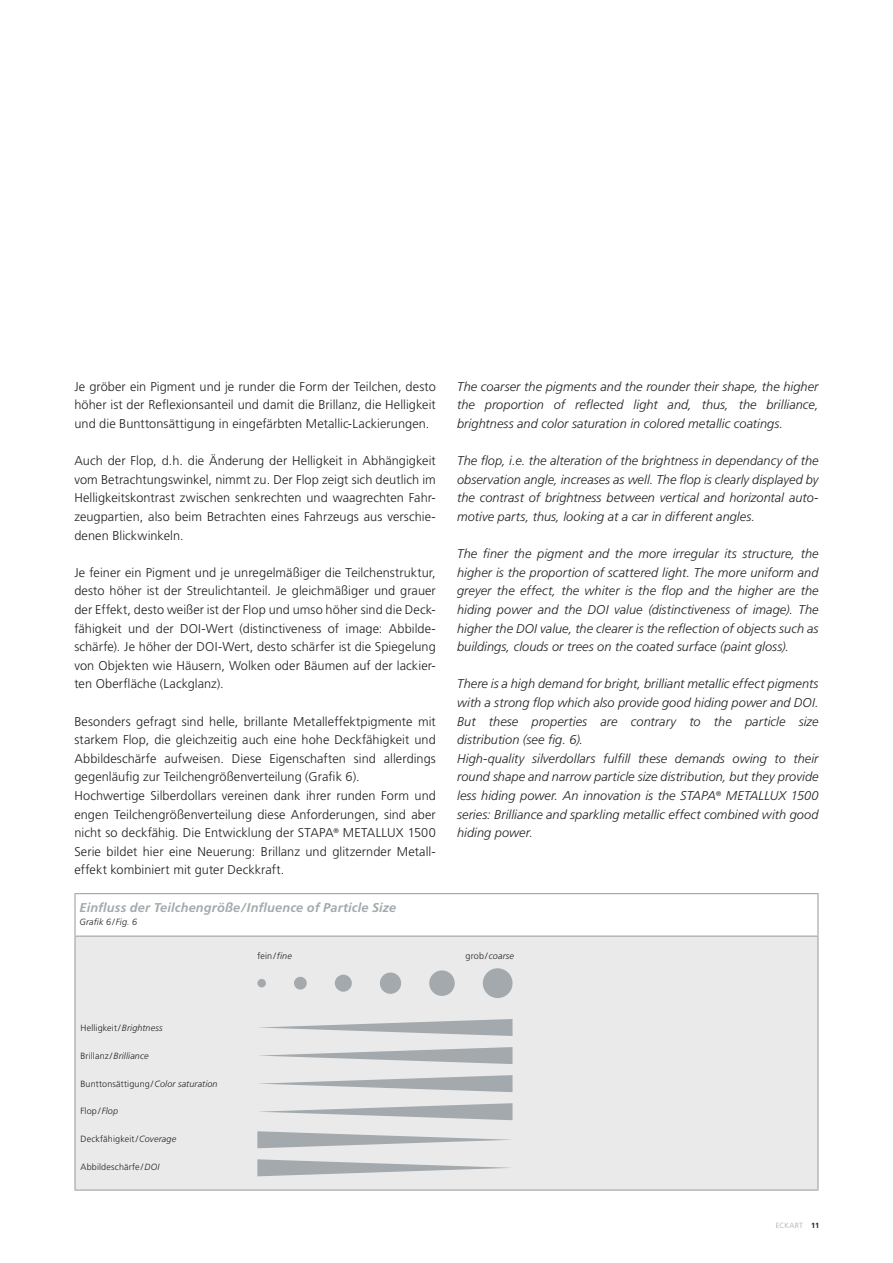
<style>
.page{position:relative;width:893px;height:1263px;background:#fff}
.page>*{position:absolute;margin:0;border:0;box-sizing:border-box;transform-origin:0 0}
.t1{font:300 12.75px/18.6px "Frutiger LT Std";letter-spacing:.005em;color:#231f20;text-align:justify}
.t2{font:italic 300 12.75px/18.6px "Frutiger LT Std";letter-spacing:.005em;color:#231f20;text-align:justify}
.t3{font:italic 700 12.75px "Frutiger LT Std";letter-spacing:.01em;color:#a3a9ac}
.t4{font:300 9px "Frutiger LT Std";letter-spacing:.015em;color:#231f20}
.t5{font:italic 300 9px "Frutiger LT Std";letter-spacing:.015em;color:#231f20}
.t6{font:300 7.5px "Frutiger LT Std";letter-spacing:.02em;color:#a3a9ac}
.s1{font-style:italic}
.s2{font-style:normal}
.s3{font-weight:700;color:#231f20}
</style>
<div class="page">
<div style="left:75px;top:936px;width:743px;height:254px;background:#eaeaea"></div>
<hr style="left:74px;top:937px;width:2px;height:252px;background:#a3a9ac">
<hr style="left:74px;top:894px;width:2px;height:41px;background:#a3a9ac">
<hr style="left:80px;top:893px;width:739px;height:1px;background:#a3a9ac">
<svg style="left:74px;top:935px;width:6px;height:2px"></svg>
<hr style="left:80px;top:935px;width:739px;height:2px;background:#a3a9ac">
<svg style="left:74px;top:1189px;width:6px;height:2px"></svg>
<hr style="left:80px;top:1189px;width:739px;height:2px;background:#a3a9ac">
<hr style="left:817px;top:894px;width:2px;height:41px;background:#a3a9ac">
<hr style="left:817px;top:937px;width:2px;height:252px;background:#a3a9ac">
<svg style="left:259px;top:1103px;width:253px;height:17px"></svg>
<svg style="left:259px;top:1075px;width:253px;height:17px"></svg>
<svg style="left:259px;top:1047px;width:253px;height:17px"></svg>
<svg style="left:259px;top:1019px;width:253px;height:17px"></svg>
<svg style="left:257px;top:1131px;width:253px;height:17px"></svg>
<svg style="left:257px;top:1159px;width:253px;height:17px"></svg>
<div style="left:257px;top:979px;width:9px;height:8px;background:#a3a9ac;border-radius:50%"></div>
<div style="left:294px;top:977px;width:13px;height:12px;background:#a3a9ac;border-radius:50%"></div>
<div style="left:335px;top:975px;width:17px;height:17px;background:#a3a9ac;border-radius:50%"></div>
<div style="left:380px;top:972px;width:21px;height:22px;background:#a3a9ac;border-radius:50%"></div>
<div style="left:429px;top:970px;width:26px;height:26px;background:#a3a9ac;border-radius:50%"></div>
<div style="left:483px;top:968px;width:30px;height:30px;background:#a3a9ac;border-radius:50%"></div>
<p class="t1" style="left:74px;top:377px;width:363px">Je gröber ein Pigment und je runder die Form der Teilchen, desto höher ist der Reflexionsanteil und damit die Brillanz, die Helligkeit und die Bunttonsättigung in eingefärbten Metallic-Lackierungen.</p>
<p class="t1" style="left:74px;top:452px;width:363px">Auch der Flop, d.h. die Änderung der Helligkeit in Abhängigkeit vom Betrachtungswinkel, nimmt zu. Der Flop zeigt sich deutlich im Helligkeitskontrast zwischen senkrechten und waagrechten Fahr&shy;zeugpartien, also beim Betrachten eines Fahrzeugs aus verschie&shy;denen Blickwinkeln.</p>
<p class="t1" style="left:74px;top:563px;width:363px">Je feiner ein Pigment und je unregelmäßiger die Teilchenstruktur, desto höher ist der Streulichtanteil. Je gleichmäßiger und grauer der Effekt, desto weißer ist der Flop und umso höher sind die Deck&shy;fähigkeit und der DOI-Wert (distinctiveness of image: Abbilde&shy;schärfe). Je höher der DOI-Wert, desto schärfer ist die Spiegelung von Objekten wie Häusern, Wolken oder Bäumen auf der lackier&shy;ten Oberfläche (Lackglanz).</p>
<p class="t1" style="left:74px;top:712px;width:363px;text-align:left">Besonders gefragt sind helle, brillante Metalleffektpigmente mit starkem Flop, die gleichzeitig auch eine hohe Deckfähigkeit und Abbildeschärfe aufweisen. Diese Eigenschaften sind allerdings gegenläufig zur Teilchengrößenverteilung (Grafik 6).<br>Hochwertige Silberdollars vereinen dank ihrer runden Form und engen Teilchengrößenverteilung diese Anforderungen, sind aber nicht so deckfähig. Die Entwicklung der STAPA<sup>®</sup> METALLUX 1500<br>Serie bildet hier eine Neuerung: Brillanz und glitzernder Metall&shy;effekt kombiniert mit guter Deckkraft.</p>
<p class="t2" style="left:457px;top:377px;width:363px">The coarser the pigments and the rounder their shape, the higher the proportion of reflected light and, thus, the brilliance, brightness and color saturation in colored metallic coatings.</p>
<p class="t2" style="left:457px;top:452px;width:363px">The flop, i.e. the alteration of the brightness in dependancy of the observation angle, increases as well. The flop is clearly displayed by the contrast of brightness between vertical and horizontal auto&shy;motive parts, thus, looking at a car in different angles.</p>
<p class="t2" style="left:457px;top:545px;width:363px">The finer the pigment and the more irregular its structure, the higher is the proportion of scattered light. The more uniform and greyer the effect, the whiter is the flop and the higher are the hiding power and the DOI value (distinctiveness of image). The higher the DOI value, the clearer is the reflection of objects such as buildings, clouds or trees on the coated surface (paint gloss).</p>
<p class="t2" style="left:457px;top:675px;width:363px;text-align:left">There is a high demand for bright, brilliant metallic effect pigments with a strong flop which also provide good hiding power and DOI.<br>But these properties are contrary to the particle size distribution (see fig. 6).<br>High-quality silverdollars fulfill these demands owing to their round shape and narrow particle size distribution, but they provide less hiding power. An innovation is the STAPA<sup>®</sup> METALLUX 1500 series: Brilliance and sparkling metallic effect combined with good hiding power.</p>
<p class="t3" style="left:80px;top:900px;width:318px">Einfluss der Teilchengröße/Influence of Particle Size</p>
<p class="t5" style="left:80px;top:917px;width:59px">Grafik 6/ Fig. 6</p>
<p class="t4" style="left:257px;top:950px;width:36px">fein/<span class="s1">fine</span></p>
<p class="t5" style="left:466px;top:950px;width:50px"><span class="s2">grob/</span>coarse</p>
<p class="t4" style="left:80px;top:1023px;width:84px">Helligkeit/<span class="s1">Brightness</span></p>
<p class="t5" style="left:80px;top:1050px;width:70px"><span class="s2">Brillanz /</span>Brilliance</p>
<p class="t4" style="left:80px;top:1078px;width:139px">Bunttonsättigung/<span class="s1">Color saturation</span></p>
<p class="t4" style="left:80px;top:1106px;width:39px">Flop/<span class="s1">Flop</span></p>
<p class="t4" style="left:80px;top:1134px;width:97px">Deckfähigkeit/<span class="s1">Coverage</span></p>
<p class="t4" style="left:80px;top:1161px;width:81px">Abbildeschärfe/<span class="s1">DOI</span></p>
<p class="t6" style="left:776px;top:1221px;width:45px">ECKART <span class="s3">11</span></p>
</div>
